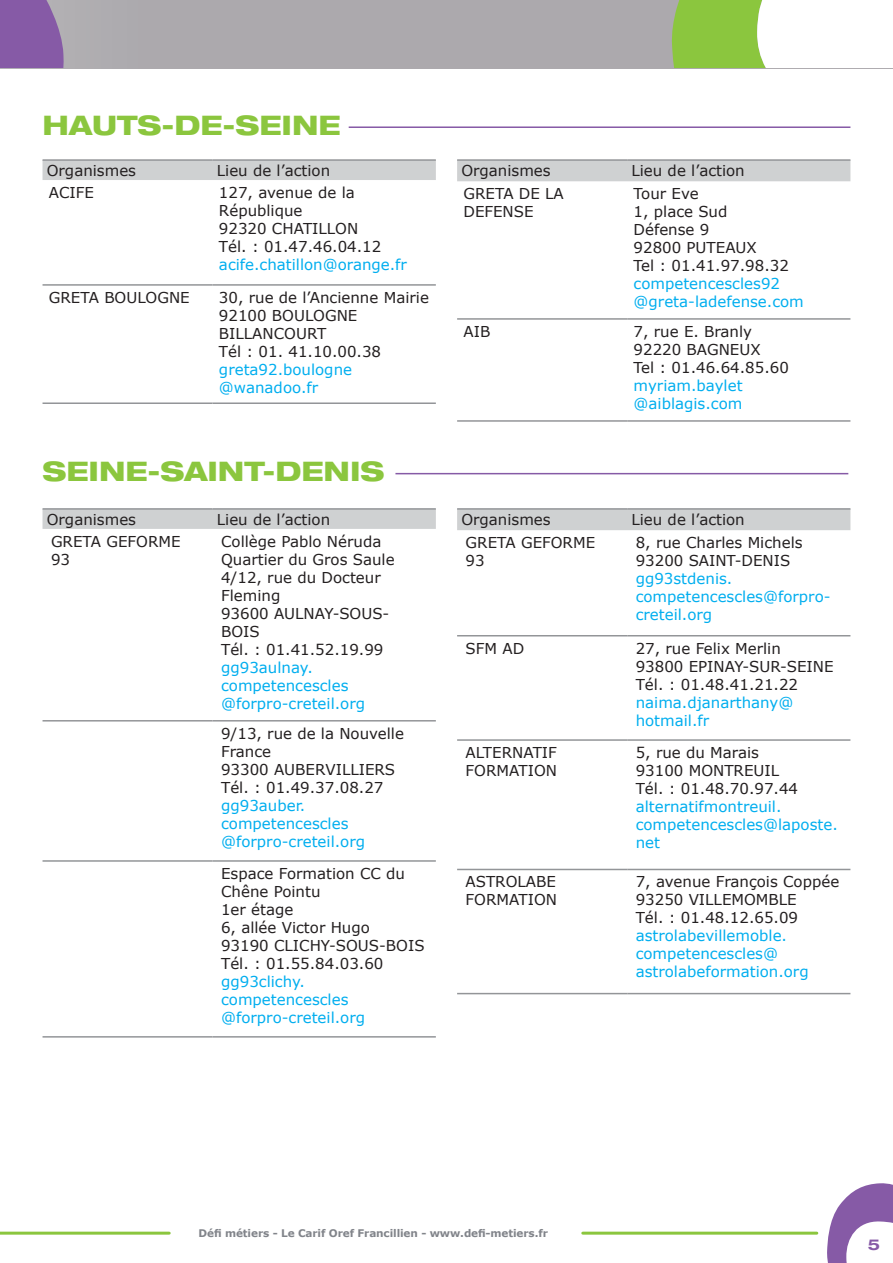
<style>
.page{position:relative;width:893px;height:1263px;background:#fff}
.page>*{position:absolute;margin:0;border:0;box-sizing:border-box;transform-origin:0 0}
._1ERE___H1{font:800 expanded 27px "Helvetica Neue LT Std";color:#8bc63e}
.t1{font:15px/18px "Verdana";color:#231f20}
.t2{font:15px/18px "Verdana";color:#00aeef}
.t3{font:700 expanded 15px "Helvetica Neue";color:#865aa6}
.t4{font:700 10.5px "Verdana";letter-spacing:-.01em;color:#81848a}
</style>
<div class="page">
<svg style="left:827px;top:1183px;width:66px;height:80px"></svg>
<div style="left:0;top:0;width:893px;height:68px;background:#aca9ad"></div>
<svg style="left:0;top:0;width:64px;height:68px;background:#8961a7"></svg>
<svg style="left:671px;top:0;width:222px;height:68px;background:#d0e7b3"></svg>
<hr style="left:0;top:1231px;width:169px;height:3px;background:#8bc63e">
<hr style="left:583px;top:1231px;width:234px;height:3px;background:#8bc63e">
<hr style="left:349px;top:126px;width:501px;height:2px;background:#865aa6">
<div style="left:43px;top:161px;width:393px;height:19px;background:#cfd1d2"></div>
<hr style="left:43px;top:284px;width:170px;height:2px;background:#939598">
<hr style="left:213px;top:284px;width:223px;height:2px;background:#939598">
<hr style="left:43px;top:159px;width:170px;height:2px;background:#939598">
<hr style="left:213px;top:159px;width:223px;height:2px;background:#939598">
<hr style="left:43px;top:402px;width:170px;height:2px;background:#939598">
<hr style="left:213px;top:402px;width:223px;height:2px;background:#939598">
<div style="left:457px;top:161px;width:393px;height:20px;background:#cfd1d2"></div>
<hr style="left:457px;top:420px;width:170px;height:2px;background:#939598">
<hr style="left:627px;top:420px;width:223px;height:2px;background:#939598">
<hr style="left:457px;top:318px;width:170px;height:2px;background:#939598">
<hr style="left:627px;top:318px;width:223px;height:2px;background:#939598">
<hr style="left:457px;top:159px;width:170px;height:2px;background:#939598">
<hr style="left:627px;top:159px;width:223px;height:2px;background:#939598">
<hr style="left:395px;top:473px;width:453px;height:1px;background:#865aa6">
<div style="left:43px;top:510px;width:393px;height:19px;background:#cfd1d2"></div>
<hr style="left:43px;top:720px;width:170px;height:1px;background:#939598">
<hr style="left:213px;top:720px;width:223px;height:1px;background:#939598">
<hr style="left:43px;top:860px;width:170px;height:2px;background:#939598">
<hr style="left:213px;top:860px;width:223px;height:2px;background:#939598">
<hr style="left:43px;top:508px;width:170px;height:2px;background:#939598">
<hr style="left:213px;top:508px;width:223px;height:2px;background:#939598">
<hr style="left:43px;top:1036px;width:170px;height:1px;background:#939598">
<hr style="left:213px;top:1036px;width:223px;height:1px;background:#939598">
<div style="left:457px;top:510px;width:393px;height:20px;background:#cfd1d2"></div>
<hr style="left:457px;top:635px;width:170px;height:1px;background:#939598">
<hr style="left:627px;top:635px;width:223px;height:1px;background:#939598">
<hr style="left:457px;top:739px;width:170px;height:2px;background:#939598">
<hr style="left:627px;top:739px;width:223px;height:2px;background:#939598">
<hr style="left:457px;top:869px;width:170px;height:1px;background:#939598">
<hr style="left:627px;top:869px;width:223px;height:1px;background:#939598">
<hr style="left:457px;top:993px;width:170px;height:1px;background:#939598">
<hr style="left:627px;top:993px;width:223px;height:1px;background:#939598">
<hr style="left:457px;top:508px;width:170px;height:2px;background:#939598">
<hr style="left:627px;top:508px;width:223px;height:2px;background:#939598">
<p class="_1ERE___H1" style="left:43px;top:108px;width:299px">HAUTS-DE-SEINE</p>
<p class="t1" style="left:47px;top:161px;width:91px">Organismes</p>
<p class="t1" style="left:217px;top:161px;width:115px">Lieu de l’action</p>
<p class="t1" style="left:49px;top:183px;width:47px">ACIFE</p>
<p class="t1" style="left:219px;top:183px;width:137px">127, avenue de la<br>République</p>
<p class="t1" style="left:219px;top:219px;width:141px">92320 CHATILLON</p>
<p class="t1" style="left:219px;top:237px;width:164px">Tél. : 01.47.46.04.12</p>
<p class="t2" style="left:219px;top:255px;width:189px">acife.chatillon@orange.fr</p>
<p class="t1" style="left:49px;top:288px;width:142px">GRETA BOULOGNE</p>
<p class="t1" style="left:219px;top:288px;width:211px">30, rue de l’Ancienne Mairie</p>
<p class="t1" style="left:219px;top:306px;width:140px">92100 BOULOGNE<br>BILLANCOURT</p>
<p class="t1" style="left:219px;top:342px;width:164px">Tél : 01. 41.10.00.38</p>
<p class="t2" style="left:219px;top:360px;width:135px">greta92.boulogne @wanadoo.fr</p>
<p class="_1ERE___H1" style="left:43px;top:454px;width:343px">SEINE-SAINT-DENIS</p>
<p class="t1" style="left:47px;top:510px;width:91px">Organismes</p>
<p class="t1" style="left:217px;top:510px;width:115px">Lieu de l’action</p>
<p class="t1" style="left:51px;top:532px;width:131px">GRETA GEFORME<br>93</p>
<p class="t1" style="left:221px;top:532px;width:162px">Collège Pablo Néruda</p>
<p class="t1" style="left:221px;top:550px;width:175px">Quartier du Gros Saule</p>
<p class="t1" style="left:221px;top:568px;width:161px">4/12, rue du Docteur<br>Fleming</p>
<p class="t1" style="left:221px;top:604px;width:170px">93600 AULNAY-SOUS-<br>BOIS</p>
<p class="t1" style="left:221px;top:640px;width:164px">Tél. : 01.41.52.19.99</p>
<p class="t2" style="left:221px;top:658px;width:146px">gg93aulnay. competencescles @forpro-creteil.org</p>
<p class="t1" style="left:221px;top:724px;width:184px">9/13, rue de la Nouvelle<br>France</p>
<p class="t1" style="left:221px;top:760px;width:176px">93300 AUBERVILLIERS</p>
<p class="t1" style="left:221px;top:778px;width:164px">Tél. : 01.49.37.08.27</p>
<p class="t2" style="left:221px;top:796px;width:146px">gg93auber. competencescles @forpro-creteil.org</p>
<p class="t1" style="left:221px;top:864px;width:186px">Espace Formation CC du<br>Chêne Pointu</p>
<p class="t1" style="left:221px;top:900px;width:74px">1er étage</p>
<p class="t1" style="left:221px;top:918px;width:150px">6, allée Victor Hugo</p>
<p class="t1" style="left:221px;top:936px;width:205px">93190 CLICHY-SOUS-BOIS</p>
<p class="t1" style="left:221px;top:954px;width:164px">Tél. : 01.55.84.03.60</p>
<p class="t2" style="left:221px;top:972px;width:146px">gg93clichy. competencescles @forpro-creteil.org</p>
<p class="t1" style="left:461px;top:161px;width:91px">Organismes</p>
<p class="t1" style="left:631px;top:161px;width:115px">Lieu de l’action</p>
<p class="t1" style="left:463px;top:185px;width:102px">GRETA DE LA<br>DEFENSE</p>
<p class="t1" style="left:634px;top:185px;width:67px">Tour Eve</p>
<p class="t1" style="left:634px;top:203px;width:95px">1, place Sud</p>
<p class="t1" style="left:634px;top:221px;width:77px">Défense 9</p>
<p class="t1" style="left:634px;top:239px;width:125px">92800 PUTEAUX</p>
<p class="t1" style="left:634px;top:257px;width:157px">Tel : 01.41.97.98.32</p>
<p class="t2" style="left:634px;top:275px;width:172px">competencescles92 @greta-ladefense.com</p>
<p class="t1" style="left:463px;top:322px;width:28px">AIB</p>
<p class="t1" style="left:634px;top:322px;width:120px">7, rue E. Branly</p>
<p class="t1" style="left:634px;top:340px;width:129px">92220 BAGNEUX</p>
<p class="t1" style="left:634px;top:358px;width:157px">Tel : 01.46.64.85.60</p>
<p class="t2" style="left:634px;top:376px;width:110px">myriam.baylet @aiblagis.com</p>
<p class="t1" style="left:461px;top:510px;width:91px">Organismes</p>
<p class="t1" style="left:631px;top:510px;width:115px">Lieu de l’action</p>
<p class="t1" style="left:466px;top:533px;width:131px">GRETA GEFORME<br>93</p>
<p class="t1" style="left:636px;top:533px;width:168px">8, rue Charles Michels</p>
<p class="t1" style="left:636px;top:551px;width:156px">93200 SAINT-DENIS</p>
<p class="t2" style="left:636px;top:569px;width:196px">gg93stdenis. competencescles@forpro&shy;creteil.org</p>
<p class="t1" style="left:466px;top:639px;width:60px">SFM AD</p>
<p class="t1" style="left:636px;top:639px;width:147px">27, rue Felix Merlin</p>
<p class="t1" style="left:636px;top:657px;width:199px">93800 EPINAY-SUR-SEINE</p>
<p class="t1" style="left:636px;top:675px;width:164px">Tél. : 01.48.41.21.22</p>
<p class="t2" style="left:636px;top:693px;width:159px">naima.djanarthany@ hotmail.fr</p>
<p class="t1" style="left:466px;top:743px;width:93px">ALTERNATIF<br>FORMATION</p>
<p class="t1" style="left:636px;top:743px;width:125px">5, rue du Marais</p>
<p class="t1" style="left:636px;top:761px;width:145px">93100 MONTREUIL</p>
<p class="t1" style="left:636px;top:779px;width:164px">Tél. : 01.48.70.97.44</p>
<p class="t2" style="left:636px;top:797px;width:204px">alternatifmontreuil. competencescles@laposte. net</p>
<p class="t1" style="left:466px;top:873px;width:93px">ASTROLABE<br>FORMATION</p>
<p class="t1" style="left:636px;top:873px;width:205px">7, avenue François Coppée</p>
<p class="t1" style="left:636px;top:891px;width:162px">93250 VILLEMOMBLE</p>
<p class="t1" style="left:636px;top:909px;width:164px">Tél. : 01.48.12.65.09</p>
<p class="t2" style="left:636px;top:927px;width:174px">astrolabevillemoble. competencescles@ astrolabeformation.org</p>
<p class="t4" style="left:199px;top:1226px;width:351px">Défi métiers - Le Carif Oref Francillien - www.defi-metiers.fr</p>
<p class="t3" style="left:868px;top:1235px;width:14px">5</p>
</div>
